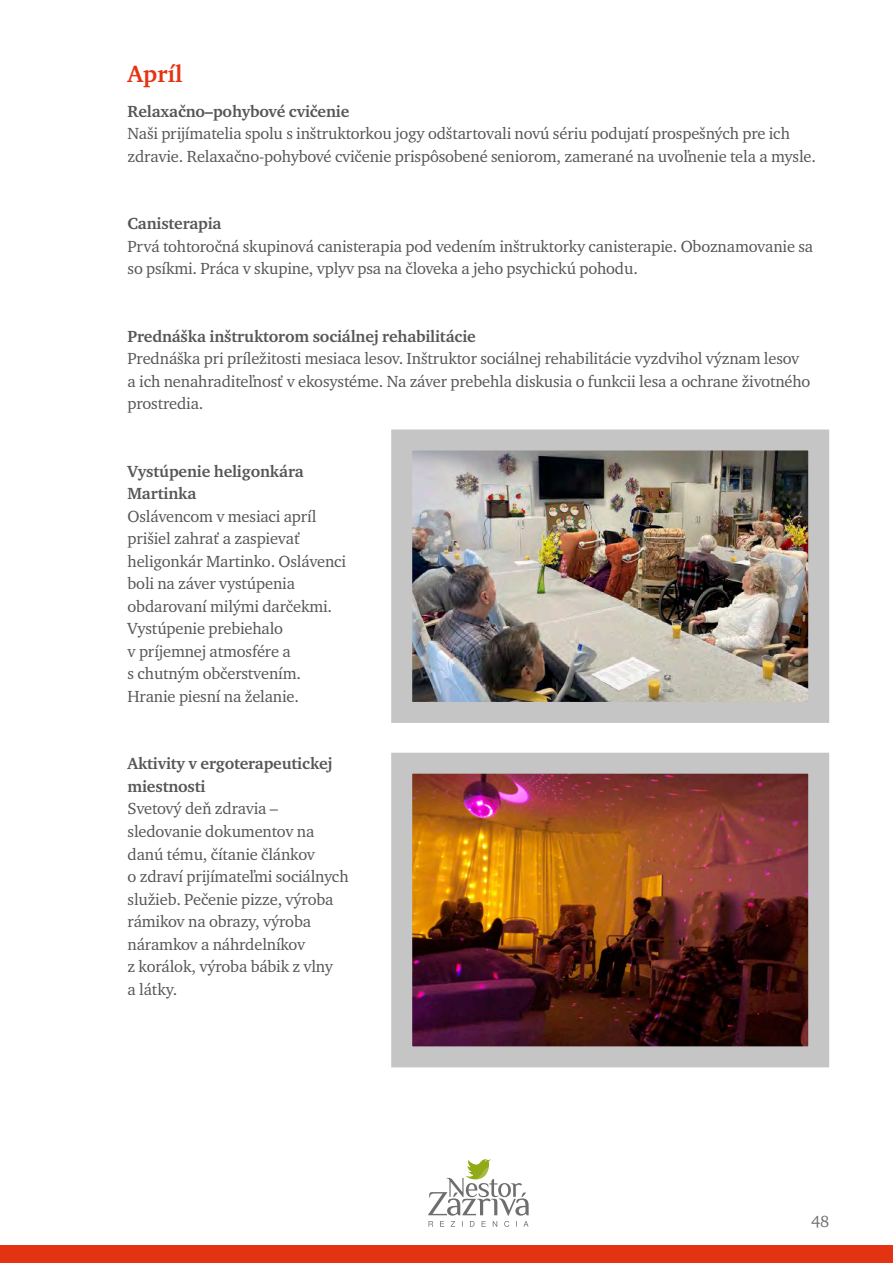
<style>
.page{position:relative;width:893px;height:1263px;background:#fff}
.page>*{position:absolute;margin:0;border:0;box-sizing:border-box;transform-origin:0 0}
.t1{font:700 24px "Charter ITC Pro";color:#e43312}
.t2{font:16.5px/22.5px "Charter ITC Pro";letter-spacing:-.01em;color:#565655}
.t3{font:700 16.5px/22.5px "Charter ITC Pro";letter-spacing:-.01em;color:#565655}
.t4{font:16.5px "Charter ITC Pro";color:#6e6e6e}
</style>
<div class="page">
<div style="left:0;top:1246px;width:893px;height:17px;background:#e43312"></div>
<svg style="left:428px;top:1159px;width:101px;height:68px"></svg>
<img style="left:413px;top:451px;width:394px;height:250px">
<div style="left:391px;top:429px;width:438px;height:294px;border:21px solid #c5c5c5"></div>
<img style="left:413px;top:775px;width:394px;height:270px">
<div style="left:391px;top:753px;width:438px;height:314px;border:21px solid #c5c5c5"></div>
<h1 class="t1" style="left:128px;top:58px;width:56px">Apríl</h1>
<p class="t3" style="left:128px;top:100px;width:223px">Relaxačno–pohybové cvičenie</p>
<p class="t2" style="left:128px;top:122px;width:690px">Naši prijímatelia spolu s inštruktorkou jogy odštartovali novú sériu podujatí prospešných pre ich zdravie. Relaxačno-pohybové cvičenie prispôsobené seniorom, zamerané na uvoľnenie tela a mysle.</p>
<p class="t3" style="left:128px;top:212px;width:95px">Canisterapia</p>
<p class="t2" style="left:128px;top:235px;width:687px">Prvá tohtoročná skupinová canisterapia pod vedením inštruktorky canisterapie. Oboznamovanie sa so psíkmi. Práca v skupine, vplyv psa na človeka a jeho psychickú pohodu.</p>
<p class="t3" style="left:128px;top:325px;width:350px">Prednáška inštruktorom sociálnej rehabilitácie</p>
<p class="t2" style="left:128px;top:347px;width:684px">Prednáška pri príležitosti mesiaca lesov. Inštruktor sociálnej rehabilitácie vyzdvihol význam lesov a ich nenahraditeľnosť v ekosystéme. Na záver prebehla diskusia o funkcii lesa a ochrane životného prostredia.</p>
<p class="t3" style="left:128px;top:460px;width:178px">Vystúpenie heligonkára<br>Martinka</p>
<p class="t2" style="left:128px;top:505px;width:220px">Oslávencom v mesiaci apríl prišiel zahrať a zaspievať heligonkár Martinko. Oslávenci boli na záver vystúpenia obdarovaní milými darčekmi.<br>Vystúpenie prebiehalo<br>v príjemnej atmosfére a<br>s chutným občerstvením.<br>Hranie piesní na želanie.</p>
<p class="t3" style="left:128px;top:753px;width:206px">Aktivity v ergoterapeutickej miestnosti</p>
<p class="t2" style="left:128px;top:797px;width:223px">Svetový deň zdravia – sledovanie dokumentov na danú tému, čítanie článkov<br>o zdraví prijímateľmi sociálnych služieb. Pečenie pizze, výroba rámikov na obrazy, výroba náramkov a náhrdelníkov<br>z korálok, výroba bábik z vlny<br>a látky.</p>
<p class="t4" style="left:811px;top:1211px;width:20px">48</p>
</div>
